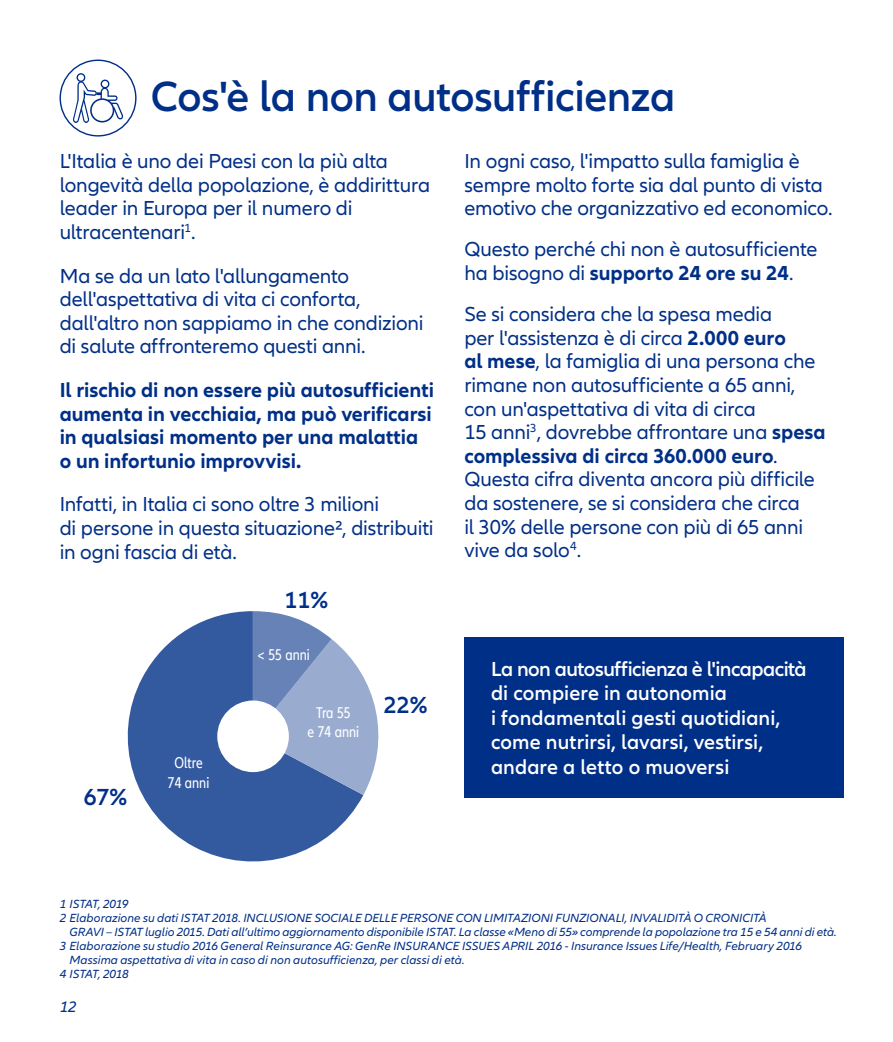
<style>
.page{position:relative;width:893px;height:1042px;background:#fff}
.page>*{position:absolute;margin:0;border:0;box-sizing:border-box;transform-origin:0 0}
.t1{font:600 43.75px "Allianz Neo";letter-spacing:-.01em;color:#002f87}
.t2{font:600 24.15px "Allianz Neo";color:#002f87}
.t3{font:21px/23.6px "Allianz Neo";letter-spacing:-.01em;color:#002f87}
.t4{font:600 21px/24.5px "Allianz Neo";letter-spacing:.005em;color:#fff}
.t5{font:700 21px/23.6px "Allianz Neo";color:#002f87}
.t6{font:condensed 16.1px/19.2px "Allianz Neo";color:#fff;text-align:center}
.t7{font:italic 15.75px "Allianz Neo";color:#002f87}
.t8{font:italic 12.25px "Allianz Neo";color:#002f87}
.t9{font:italic 12.25px "Allianz Neo";letter-spacing:-.025em;color:#002f87}
.s1{font-weight:700}
</style>
<div class="page">
<div style="left:60px;top:60px;width:77px;height:77px;border:1px solid #002f87;border-radius:50%"></div>
<svg style="left:73px;top:73px;width:50px;height:50px"></svg>
<div style="left:91px;top:99px;width:23px;height:23px;background:#fff;border-radius:50%"></div>
<div style="left:90px;top:98px;width:24px;height:24px;border:2px solid #002f87;border-radius:50%"></div>
<div style="left:464px;top:637px;width:380px;height:160px;background:#002f87"></div>
<svg style="left:127px;top:611px;width:236px;height:251px;fill:#33599f"></svg>
<svg style="left:253px;top:611px;width:126px;height:184px"></svg>
<div style="left:217px;top:700px;width:72px;height:72px;background:#fff;border-radius:50%"></div>
<h1 class="t1" style="left:151px;top:71px;width:526px">Cos'è la non autosufficienza</h1>
<p class="t3" style="left:60px;top:150px;width:372px">L'Italia è uno dei Paesi con la più alta longevità della popolazione, è addirittura leader in Europa per il numero di ultracentenari<sup>1</sup>.</p>
<p class="t3" style="left:60px;top:264px;width:365px">Ma se da un lato l'allungamento dell'aspettativa di vita ci conforta, dall'altro non sappiamo in che condizioni di salute affronteremo questi anni.</p>
<p class="t5" style="left:60px;top:378px;width:376px">Il rischio di non essere più autosufficienti aumenta in vecchiaia, ma può verificarsi in qualsiasi momento per una malattia o un infortunio improvvisi.</p>
<p class="t3" style="left:60px;top:493px;width:375px">Infatti, in Italia ci sono oltre 3 milioni<br>di persone in questa situazione2, distribuiti in ogni fascia di età.</p>
<p class="t2" style="left:285px;top:586px;width:45px">11%</p>
<p class="t2" style="left:84px;top:782px;width:45px">67%</p>
<p class="t6" style="left:168px;top:754px;width:43px">Oltre<br>74 anni</p>
<p class="t6" style="left:258px;top:645px;width:53px">&lt; 55 anni</p>
<p class="t6" style="left:308px;top:703px;width:53px">Tra 55<br>e 74 anni</p>
<p class="t2" style="left:384px;top:691px;width:45px">22%</p>
<p class="t3" style="left:464px;top:150px;width:370px">In ogni caso, l'impatto sulla famiglia è sempre molto forte sia dal punto di vista emotivo che organizzativo ed economico.</p>
<p class="t3" style="left:464px;top:238px;width:355px">Questo perché chi non è autosufficiente ha bisogno di <span class="s1">supporto 24 ore su 24</span>.</p>
<p class="t3" style="left:464px;top:303px;width:363px">Se si considera che la spesa media<br>per l'assistenza è di circa <span class="s1">2.000 euro<br>al mese</span>, la famiglia di una persona che rimane non autosufficiente a 65 anni, con un'aspettativa di vita di circa<br>15 anni<sup>3</sup>, dovrebbe affrontare una <span class="s1">spesa complessiva di circa 360.000 euro</span>.<br>Questa cifra diventa ancora più difficile da sostenere, se si considera che circa<br>il 30% delle persone con più di 65 anni vive da solo<sup>4</sup>.</p>
<p class="t4" style="left:491px;top:657px;width:317px">La non autosufficienza è l'incapacità di compiere in autonomia<br>i fondamentali gesti quotidiani, come nutrirsi, lavarsi, vestirsi, andare a letto o muoversi</p>
<p class="t9" style="left:60px;top:897px;width:70px">1 ISTAT, 2019</p>
<p class="t8" style="left:60px;top:911px;width:708px">2 Elaborazione su dati ISTAT 2018. INCLUSIONE SOCIALE DELLE PERSONE CON LIMITAZIONI FUNZIONALI, INVALIDITÀ O CRONICITÀ</p>
<p class="t8" style="left:70px;top:925px;width:769px">GRAVI – ISTAT luglio 2015. Dati all’ultimo aggiornamento disponibile ISTAT. La classe «Meno di 55» comprende la popolazione tra 15 e 54 anni di età.</p>
<p class="t8" style="left:60px;top:939px;width:744px">3 Elaborazione su studio 2016 General Reinsurance AG: GenRe INSURANCE ISSUES APRIL 2016 - Insurance Issues Life/Health, February 2016</p>
<p class="t8" style="left:70px;top:953px;width:397px">Massima aspettativa di vita in caso di non autosufficienza, per classi di età.</p>
<p class="t8" style="left:60px;top:967px;width:71px">4 ISTAT, 2018</p>
<p class="t7" style="left:60px;top:998px;width:18px">12</p>
</div>
